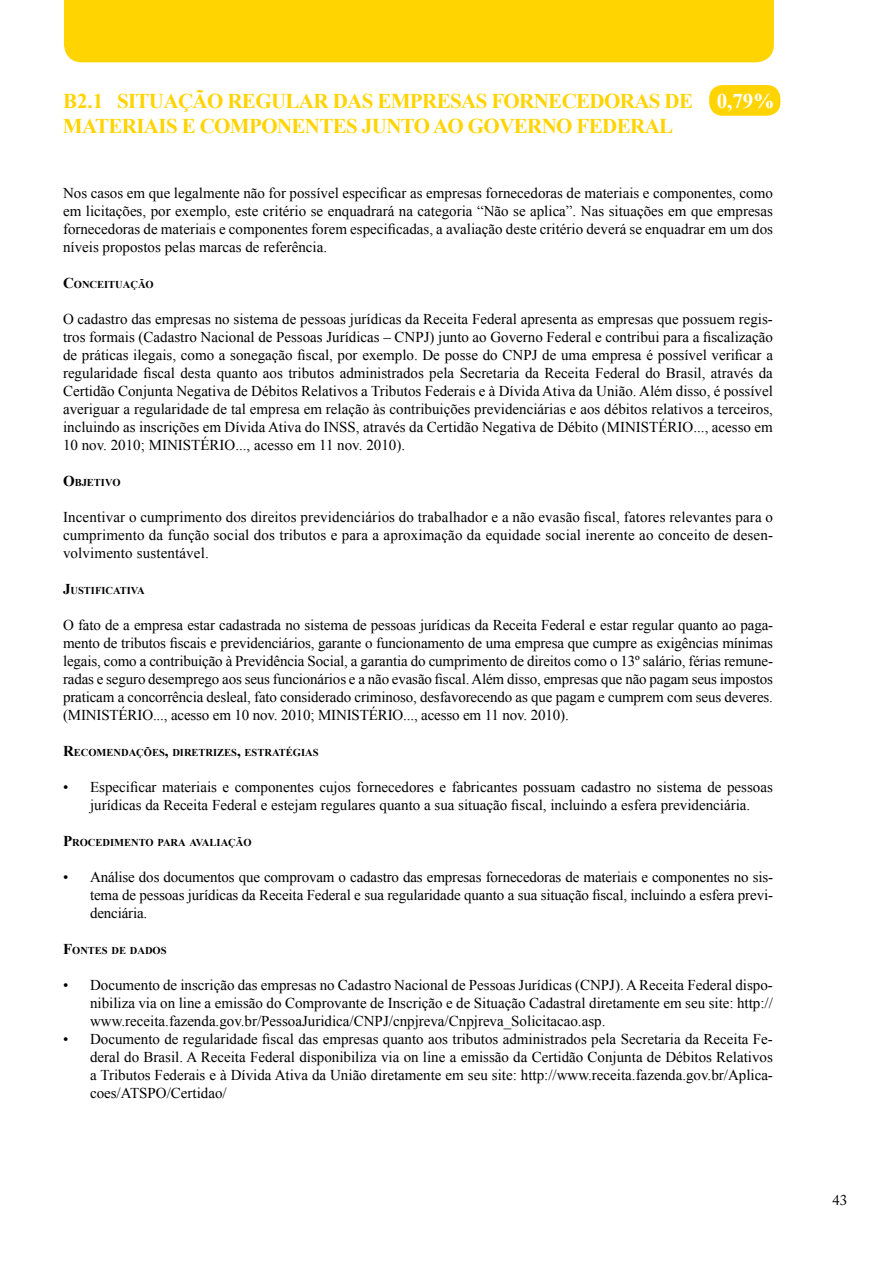
<style>
.page{position:relative;width:893px;height:1263px;background:#fff}
.page>*{position:absolute;margin:0;border:0;box-sizing:border-box;transform-origin:0 0}
.t1{font:700 21px "Times New Roman";color:#ffd400}
.t2{font:700 21px "Times New Roman";color:#fff}
.t3{font:15px/18px "Times New Roman";color:#000;text-align:justify}
.t4{font:15px "Adobe Caslon Pro";color:#000}
.t5{font:700 10.5px "Times New Roman";color:#000}
.s1{font-size:15px}
</style>
<div class="page">
<div style="left:709px;top:85px;width:71px;height:31px;background:#ffd400;border-radius:13px"></div>
<div style="left:64px;top:0;width:710px;height:62px;background:#ffd400"></div>
<h1 class="t1" style="left:63px;top:86px;width:88px">B2.1 SITUAÇÃO</h1>
<h1 class="t1" style="left:227px;top:86px;width:16px">REGULAR</h1>
<h1 class="t1" style="left:333px;top:86px;width:15px">DAS</h1>
<h1 class="t1" style="left:377px;top:86px;width:15px">EMPRESAS</h1>
<h1 class="t1" style="left:491px;top:86px;width:15px">FORNECEDORAS</h1>
<h1 class="t1" style="left:665px;top:86px;width:15px">DE</h1>
<h1 class="t1" style="left:63px;top:111px;width:16px">MATER</h1>
<h1 class="t1" style="left:136px;top:111px;width:79px">IAIS E COMPONENTES</h1>
<h1 class="t1" style="left:362px;top:111px;width:15px">JUNTO</h1>
<h1 class="t1" style="left:433px;top:111px;width:51px">AO GOVERNO</h1>
<h1 class="t1" style="left:577px;top:111px;width:15px">FEDERAL</h1>
<h1 class="t2" style="left:717px;top:86px;width:59px">0,79%</h1>
<p class="t3" style="left:63px;top:184px;width:711px">Nos casos em que legalmente não for possível especificar as empresas fornecedoras de materiais e componentes, como em licitações, por exemplo, este critério se enquadrará na categoria “Não se aplica”. Nas situações em que empresas fornecedoras de materiais e componentes forem especificadas, a avaliação deste critério deverá se enquadrar em um dos níveis propostos pelas marcas de referência.</p>
<p class="t5" style="left:63px;top:277px;width:92px"><span class="s1">C</span>ONCEITUAÇÃO</p>
<p class="t3" style="left:63px;top:310px;width:711px">O cadastro das empresas no sistema de pessoas jurídicas da Receita Federal apresenta as empresas que possuem regis&shy;tros formais (Cadastro Nacional de Pessoas Jurídicas – CNPJ) junto ao Governo Federal e contribui para a fiscalização de práticas ilegais, como a sonegação fiscal, por exemplo. De posse do CNPJ de uma empresa é possível verificar a regularidade fiscal desta quanto aos tributos administrados pela Secretaria da Receita Federal do Brasil, através da Certidão Conjunta Negativa de Débitos Relativos a Tributos Federais e à Dívida Ativa da União. Além disso, é possível averiguar a regularidade de tal empresa em relação às contribuições previdenciárias e aos débitos relativos a terceiros, incluindo as inscrições em Dívida Ativa do INSS, através da Certidão Negativa de Débito (MINISTÉRIO..., acesso em 10 nov. 2010; MINISTÉRIO..., acesso em 11 nov. 2010).</p>
<p class="t5" style="left:63px;top:475px;width:59px"><span class="s1">O</span>BJETIVO</p>
<p class="t3" style="left:63px;top:508px;width:711px">Incentivar o cumprimento dos direitos previdenciários do trabalhador e a não evasão fiscal, fatores relevantes para o cumprimento da função social dos tributos e para a aproximação da equidade social inerente ao conceito de desen&shy;volvimento sustentável.</p>
<p class="t5" style="left:63px;top:583px;width:83px"><span class="s1">J</span>USTIFICATIVA</p>
<p class="t3" style="left:63px;top:616px;width:712px">O fato de a empresa estar cadastrada no sistema de pessoas jurídicas da Receita Federal e estar regular quanto ao paga&shy;mento de tributos fiscais e previdenciários, garante o funcionamento de uma empresa que cumpre as exigências mínimas legais, como a contribuição à Previdência Social, a garantia do cumprimento de direitos como o 13º salário, férias remune&shy;radas e seguro desemprego aos seus funcionários e a não evasão fiscal. Além disso, empresas que não pagam seus impostos praticam a concorrência desleal, fato considerado criminoso, desfavorecendo as que pagam e cumprem com seus deveres. (MINISTÉRIO..., acesso em 10 nov. 2010; MINISTÉRIO..., acesso em 11 nov. 2010).</p>
<p class="t5" style="left:63px;top:745px;width:257px"><span class="s1">R</span>ECOMENDAÇÕES<span class="s1">,</span> DIRETRIZES<span class="s1">,</span> ESTRATÉGIAS</p>
<p class="t3" style="left:63px;top:778px;width:711px;text-align:center">• Especificar materiais e componentes cujos fornecedores e fabricantes possuam cadastro no sistema de pessoas jurídicas da Receita Federal e estejam regulares quanto a sua situação fiscal, incluindo a esfera previdenciária.</p>
<p class="t5" style="left:63px;top:835px;width:190px"><span class="s1">P</span>ROCEDIMENTO PARA AVALIAÇÃO</p>
<p class="t3" style="left:90px;top:868px;width:684px;text-indent:-27px">• Análise dos documentos que comprovam o cadastro das empresas fornecedoras de materiais e componentes no sis&shy;tema de pessoas jurídicas da Receita Federal e sua regularidade quanto a sua situação fiscal, incluindo a esfera previ&shy;denciária.</p>
<p class="t5" style="left:63px;top:943px;width:105px"><span class="s1">F</span>ONTES DE DADOS</p>
<p class="t3" style="left:90px;top:976px;width:684px;text-indent:-27px">• Documento de inscrição das empresas no Cadastro Nacional de Pessoas Jurídicas (CNPJ). A Receita Federal dispo&shy;nibiliza via on line a emissão do Comprovante de Inscrição e de Situação Cadastral diretamente em seu site: http:// www.receita.fazenda.gov.br/PessoaJuridica/CNPJ/cnpjreva/Cnpjreva_Solicitacao.asp.</p>
<p class="t3" style="left:90px;top:1030px;width:684px;text-indent:-27px">• Documento de regularidade fiscal das empresas quanto aos tributos administrados pela Secretaria da Receita Fe&shy;deral do Brasil. A Receita Federal disponibiliza via on line a emissão da Certidão Conjunta de Débitos Relativos a Tributos Federais e à Dívida Ativa da União diretamente em seu site: http://www.receita.fazenda.gov.br/Aplica&shy;coes/ATSPO/Certidao/</p>
<p class="t4" style="left:832px;top:1191px;width:16px">43</p>
</div>
